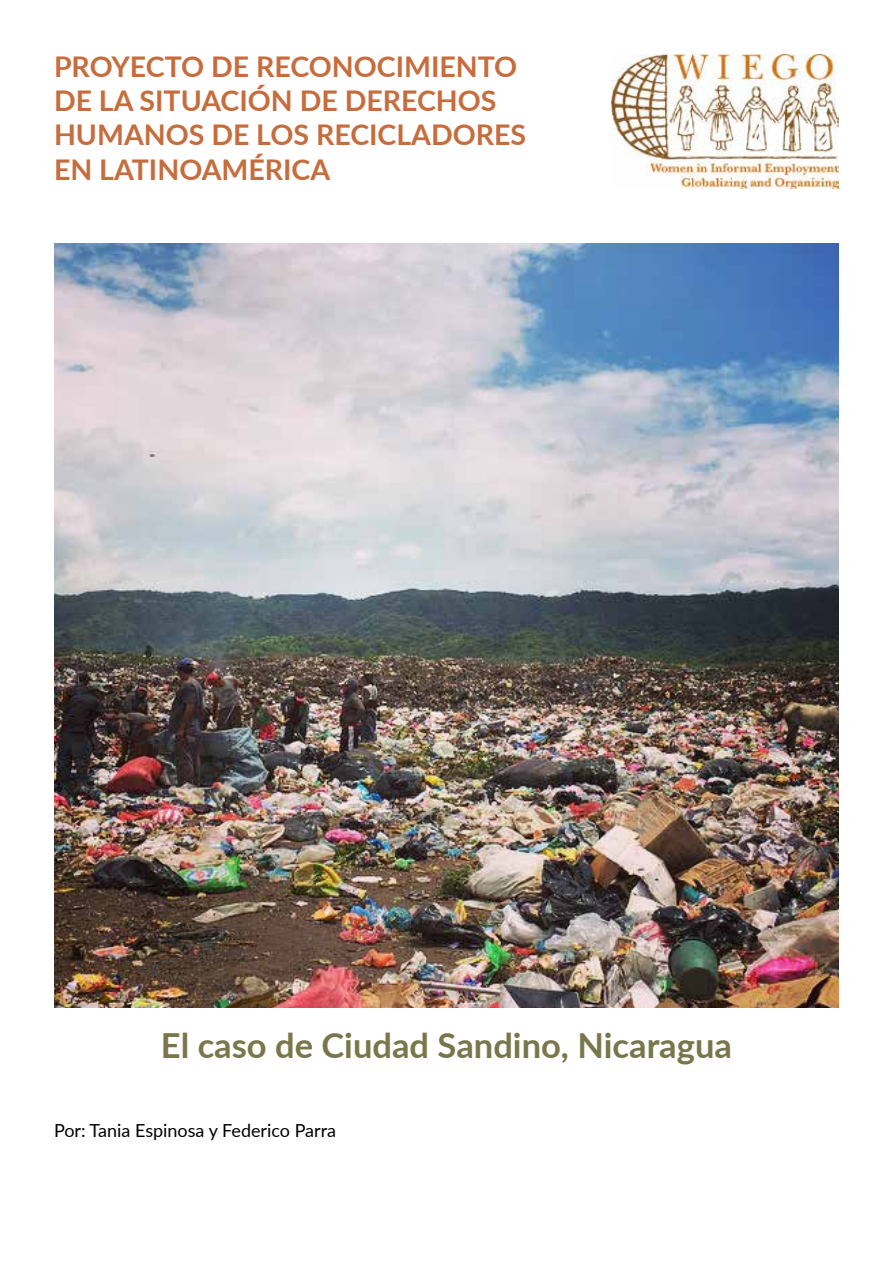
<style>
.page{position:relative;width:893px;height:1263px;background:#fff}
.page>*{position:absolute;margin:0;border:0;box-sizing:border-box;transform-origin:0 0}
.t1{font:700 34.5px "Lato";color:#78764b}
.t2{font:700 28.5px/34.2px "Lato";color:#c76c3c}
.t3{font:18px "Lato";color:#000}
</style>
<div class="page">
<img style="left:54px;top:243px;width:785px;height:765px">
<img style="left:612px;top:54px;width:227px;height:134px">
<p class="t2" style="left:54px;top:49px;width:474px">PROYECTO DE RECONOCIMIENTO<br>DE LA SITUACIÓN DE DERECHOS<br>HUMANOS DE LOS RECICLADORES<br>EN LATINOAMÉRICA</p>
<p class="t1" style="left:161px;top:1025px;width:572px">El caso de Ciudad Sandino, Nicaragua</p>
<p class="t3" style="left:54px;top:1123px;width:284px">Por: Tania Espinosa y Federico Parra</p>
</div>
